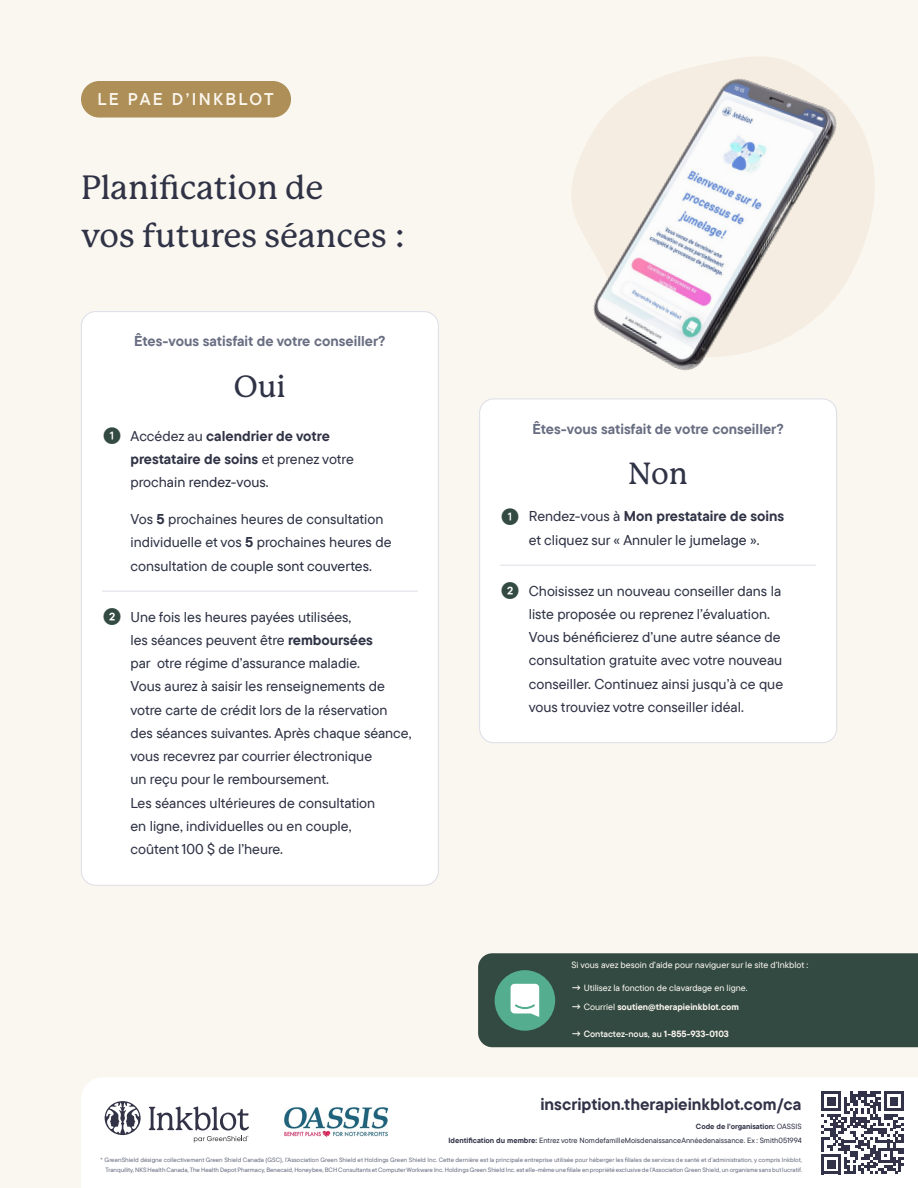
<style>
.page{position:relative;width:918px;height:1188px;background:#faf6f0}
.page>*{position:absolute;margin:0;border:0;box-sizing:border-box;transform-origin:0 0}
.t1{font:500 33px/48px "P Mackinac Pro";color:#2f3345}
.t2{font:500 30px "P Mackinac Pro";letter-spacing:-.005em;color:#2f3345}
.t3{font:16.95px "TT Commons Pro Db";letter-spacing:.14em;color:#fbf6ed}
.t4{font:700 16.5px "TT Commons Pro";color:#323348}
.t5{font:500 14.25px/23.2px "TT Commons Pro";color:#2f3345}
.t6{font:700 14.25px/23.2px "TT Commons Pro";color:#2f3345}
.t7{font:700 14.25px "TT Commons Pro";color:#696e82}
.t8{font:500 9px "TT Commons Pro";color:#faf6f0}
.t9{font:700 9px "TT Commons Pro";color:#faf6f0}
.t10{font:9px "TT Commons Pro Db";color:#faf6f0}
.t11{font:500 7.5px/13.5px "TT Commons Pro";color:#323348;text-align:right}
.t12{font:500 6.3px/9.8px "TT Commons Pro";color:#696e82;text-align:right}
.s1{font-weight:500;font-size:18px;color:#334a42}
.s2{font-weight:500}
.s3{font-weight:500;color:#282d40}
.s4{font-weight:700}
.s5{color:#282d40}
.s6{font-family:"TT Commons Pro Db";font-weight:400;font-size:18px;color:#334a42}
.s7{font-size:18px;color:#334a42}
.s8{font-family:"TT Commons Pro Db";font-weight:400}
.s9{font-family:"TT Commons Pro";font-weight:700}
</style>
<div class="page">
<svg style="left:81px;top:1077px;width:837px;height:111px"></svg>
<svg style="left:105px;top:1101px;width:36px;height:34px"></svg>
<svg style="left:149px;top:1107px;width:100px;height:23px"></svg>
<svg style="left:194px;top:1136px;width:54px;height:7px"></svg>
<div style="left:81px;top:81px;width:210px;height:37px;background:#ad8f57;border-radius:18px"></div>
<svg style="left:478px;top:953px;width:440px;height:94px;background:#3a544b"></svg>
<div style="left:480px;top:399px;width:357px;height:344px;background:#fff;border-radius:14px"></div>
<hr style="left:500px;top:565px;width:316px;height:1px;background:#dcdee7">
<div style="left:479px;top:399px;width:358px;height:344px;border:1px solid #dcdee7;border-radius:14px"></div>
<svg style="left:545px;top:50px;width:351px;height:334px;fill:#faf6f0"></svg>
<img style="left:584px;top:46px;width:259px;height:339px">
<div style="left:81px;top:312px;width:357px;height:573px;background:#fff;border-radius:14px"></div>
<hr style="left:102px;top:591px;width:316px;height:1px;background:#dcdee7">
<svg style="left:821px;top:1091px;width:83px;height:83px"></svg>
<img style="left:284px;top:1107px;width:104px;height:29px">
<p class="t3" style="left:97px;top:87px;width:178px">LE PAE D’INKBLOT</p>
<h1 class="t1" style="left:81px;top:163px;width:326px">Planification de<br>vos futures séances :</h1>
<p class="t7" style="left:134px;top:331px;width:253px">Êtes-vous satisfait de votre conseiller?</p>
<h2 class="t2" style="left:234px;top:369px;width:53px">Oui</h2>
<p class="t6" style="left:130px;top:424px;width:225px;text-indent:-28px"><span class="s1">❶</span> <span class="s2">Accédez au</span> calendrier de votre prestataire de soins <span class="s2">et prenez votre proch</span><span class="s3">ain rendez-vous.</span></p>
<p class="t5" style="left:130px;top:507px;width:263px">Vos <span class="s4">5</span> prochaines heures de consultation individuelle et vos <span class="s4">5</span> prochaines heures de consultation de coup<span class="s5">le sont couvertes.</span></p>
<p class="t5" style="left:130px;top:605px;width:283px;text-indent:-28px"><span class="s6">❷</span> Une fois les heures payées utilisées,<br>les séances peuvent être <span class="s4">remboursées<br></span>par otre régime d’assurance maladie.<br>Vous aurez à saisir les renseignements de votre carte de crédit lors de la réservation des séances suivantes. Après chaque séance, vous recevrez par courrier électronique<br>un reçu pour le remboursement.<br>Les séances ultérieures de consultation<br>en ligne, individuelles ou en couple,<br>coûtent 100 $ de l’heure.</p>
<p class="t7" style="left:532px;top:418px;width:253px">Êtes-vous satisfait de votre conseiller?</p>
<h2 class="t2" style="left:628px;top:456px;width:61px">Non</h2>
<p class="t5" style="left:500px;top:505px;width:286px;text-align:center"><span class="s7">❶</span> Rendez-vous à <span class="s4">Mon prestataire de soins </span>et cliquez sur « Annuler le j<span class="s5">umelage ».</span></p>
<p class="t5" style="left:529px;top:579px;width:256px;text-indent:-28px"><span class="s6">❷</span> Choisissez un nouveau conseiller dans la liste proposée ou reprenez l’évaluation.<br>Vous bénéficierez d’une autre <span class="s5">séa</span>nce de consultation gratuite avec votre nouveau conseiller. Continuez ainsi jusqu’à ce que vous trouviez votre conseiller idéal.</p>
<p class="t8" style="left:572px;top:958px;width:238px">Si vous avez besoin d’aide pour naviguer sur le site d’Inkblot :</p>
<p class="t8" style="left:572px;top:981px;width:178px"><span class="s8">→</span> Utilisez la fonction de clavardage en ligne.</p>
<p class="t9" style="left:572px;top:1000px;width:169px"><span class="s8">→</span> <span class="s2">Courriel</span> soutien@therapieinkblot.com</p>
<p class="t10" style="left:572px;top:1027px;width:159px">→ Contactez-nous, au <span class="s9">1-855-933-0103</span></p>
<p class="t4" style="left:540px;top:1092px;width:263px">inscription.therapieinkblot.com/ca</p>
<p class="t11" style="left:448px;top:1120px;width:355px"><span class="s4">Code de l'organisation:</span> OASSIS<br><span class="s4">Identification du membre:</span> Entrez votre NomdefamilleMoisdenaissanceAnnéedenaissance. Ex : Smith051994</p>
<p class="t12" style="left:100px;top:1155px;width:703px">* GreenShield désigne collectivement Green Shield Canada (GSC), l’Association Green Shield et Holdings Green Shield Inc. Cette dernière est la principale entreprise utilisée pour héberger les filiales de services de santé et d’administration, y compris Inkblot,<br>Tranquility, NKS Health Canada, The Health Depot Pharmacy, Benecaid, Honeybee, BCH Consultants et Computer Workware Inc. Holdings Green Shield Inc. est elle-même une filiale en propriété exclusive de l’Association Green Shield, un organisme sans but lucratif.</p>
</div>
